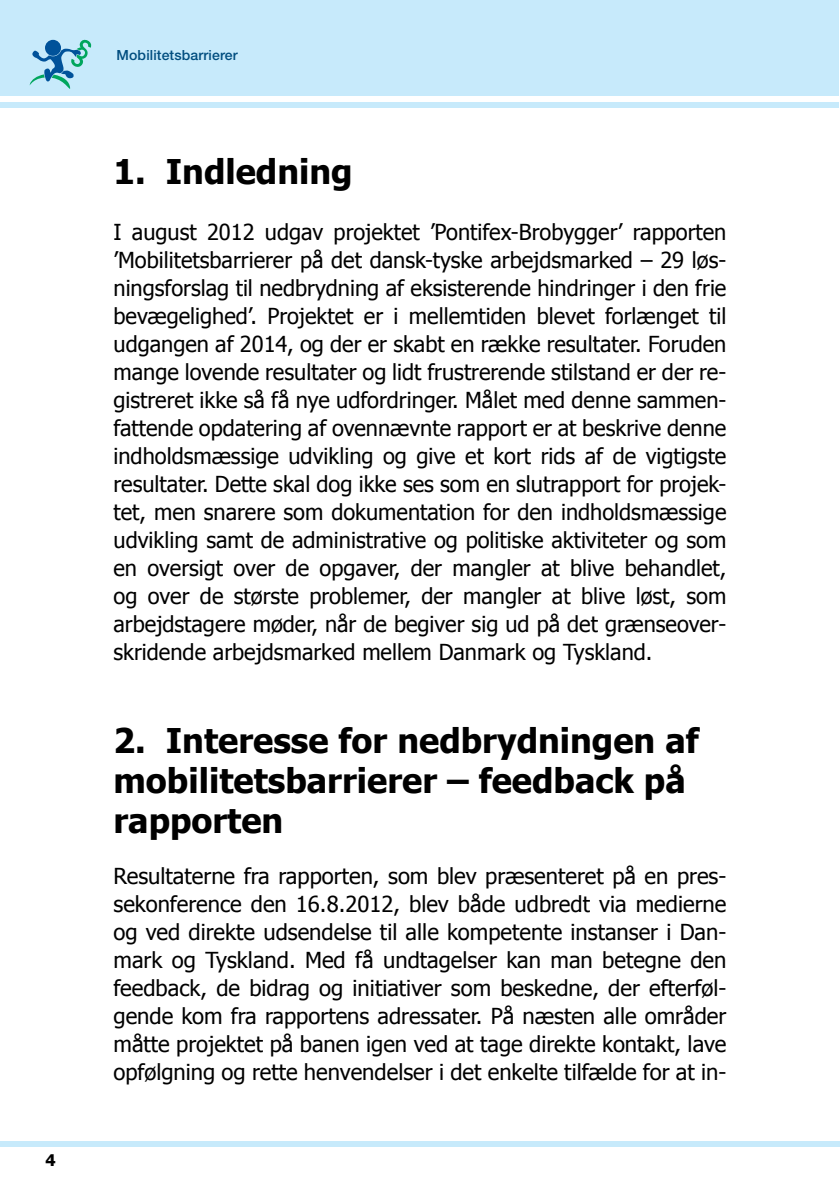
<style>
.page{position:relative;width:840px;height:1191px;background:#fff}
.page>*{position:absolute;margin:0;border:0;box-sizing:border-box;transform-origin:0 0}
.t1{font:700 34px/40px "Tahoma";color:#000}
.t2{font:22px/28px "Tahoma";color:#000;text-align:justify}
.t3{font:700 16px "Tahoma";color:#000}
.t4{font:500 14px "Helvetica Neue";letter-spacing:.01em;color:#004d7f}
</style>
<div class="page">
<div style="left:0;top:0;width:838px;height:96px;background:#c7eafb"></div>
<div style="left:0;top:102px;width:838px;height:5px;background:#c7eafb"></div>
<div style="left:0;top:1141px;width:839px;height:5px;background:#c7eafb"></div>
<svg style="left:30px;top:40px;width:61px;height:49px"></svg>
<p class="t3" style="left:45px;top:1149px;width:12px">4</p>
<p class="t4" style="left:116px;top:47px;width:123px">Mobilitetsbarrierer</p>
<h1 class="t1" style="left:113px;top:150px;width:240px">1. Indledning</h1>
<p class="t2" style="left:113px;top:217px;width:614px">I august 2012 udgav projektet ’Pontifex-Brobygger’ rapporten ’Mobilitetsbarrierer på det dansk-tyske arbejdsmarked – 29 løs&shy;ningsforslag til nedbrydning af eksisterende hindringer i den frie bevægelighed’. Projektet er i mellemtiden blevet forlænget til udgangen af 2014, og der er skabt en række resultater. Foruden mange lovende resultater og lidt frustrerende stilstand er der re&shy;gistreret ikke så få nye udfordringer. Målet med denne sammen&shy;fattende opdatering af ovennævnte rapport er at beskrive denne indholdsmæssige udvikling og give et kort rids af de vigtigste resultater. Dette skal dog ikke ses som en slutrapport for projek&shy;tet, men snarere som dokumentation for den indholdsmæssige udvikling samt de administrative og politiske aktiviteter og som en oversigt over de opgaver, der mangler at blive behandlet, og over de største problemer, der mangler at blive løst, som arbejdstagere møder, når de begiver sig ud på det grænseover&shy;skridende arbejdsmarked mellem Danmark og Tyskland.</p>
<h1 class="t1" style="left:113px;top:718px;width:586px">2. Interesse for nedbrydningen af mobilitetsbarrierer – feedback på rapporten</h1>
<p class="t2" style="left:113px;top:861px;width:614px">Resultaterne fra rapporten, som blev præsenteret på en pres&shy;sekonference den 16.8.2012, blev både udbredt via medierne og ved direkte udsendelse til alle kompetente instanser i Dan&shy;mark og Tyskland. Med få undtagelser kan man betegne den feedback, de bidrag og initiativer som beskedne, der efterføl&shy;gende kom fra rapportens adressater. På næsten alle områder måtte projektet på banen igen ved at tage direkte kontakt, lave opfølgning og rette henvendelser i det enkelte tilfælde for at in-</p>
</div>
